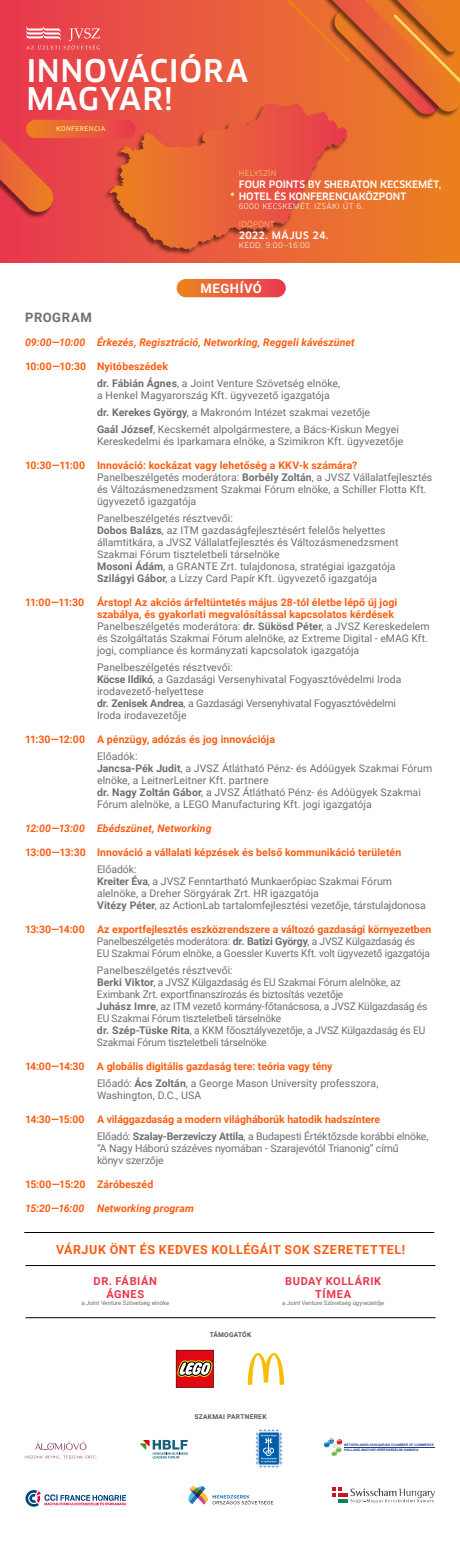
<style>
.page{position:relative;width:460px;height:1550px;background:#fff}
.page>*{position:absolute;margin:0;border:0;box-sizing:border-box;transform-origin:0 0}
.t1{font:500 30.55px/28.6px "Clan Pro";letter-spacing:.02em;color:#fff}
.t2{font:700 13px "Roboto";letter-spacing:.045em;color:#706f6f}
.t3{font:700 13px "Roboto";letter-spacing:.045em;color:#fff}
.t4{font:700 12.5px "Roboto";letter-spacing:.045em;color:#fc5e14}
.t5{font:700 11px/13.2px "Roboto";letter-spacing:.055em;color:#e8374d;text-align:center}
.t6{font:10.5px/12px "Roboto";color:#706f6f}
.t7{font:700 10.5px/17px "Roboto";color:#fc5e14}
.t8{font:italic 700 10.5px "Roboto";letter-spacing:.01em;color:#fc5e14}
.t9{font:500 10px/12px "Clan Pro";letter-spacing:-.01em;color:#fff}
.t10{font:500 10px "Clan Pro";letter-spacing:.03em;color:#fff}
.t11{font:7.5px "Clan Pro";letter-spacing:.045em;color:#fff}
.t12{font:7.5px "Clan Pro";letter-spacing:.04em;color:#f5d969}
.t13{font:700 6.65px "Roboto";letter-spacing:.04em;color:#575756}
.t14{font:500 6.55px "Clan Pro";letter-spacing:.04em;color:#f5d969}
.t15{font:6px "Roboto";letter-spacing:-.005em;color:#706f6f}
.t16{font:700 3.3px/4.5px "Arial";color:#213a8b}
.s1{font-weight:700;color:#fc5e14}
.s2{font-weight:700}
.s3{font-weight:400;color:#706f6f}
.s4{color:#706f6f}
</style>
<div class="page">
<div style="left:177px;top:279px;width:109px;height:18px;background:linear-gradient(to right,#eb8321,#e83b52);border-radius:9px"></div>
<hr style="left:26px;top:1265px;width:410px;height:1px;background:#000">
<hr style="left:26px;top:1318px;width:410px;height:1px;background:#000">
<hr style="left:24px;top:1232px;width:410px;height:1px;background:#000">
<div style="left:0;top:0;width:460px;height:263px;background:linear-gradient(to right,#e73952,#eb8222)"></div>
<div style="left:103px;top:103px;width:245px;height:153px;background:#000;opacity:.5"></div>
<svg style="left:26px;top:26px;width:74px;height:23px;background:#ec666c"></svg>
<svg style="left:26px;top:120px;width:109px;height:18px"></svg>
<div style="left:0;top:102px;width:53px;height:116px;background:#000;opacity:.5"></div>
<svg style="left:0;top:101px;width:55px;height:111px;background:#e44f3e"></svg>
<svg style="left:204px;top:0;width:256px;height:161px;background:#e46632"></svg>
<svg style="left:231px;top:192px;width:3px;height:4px"></svg>
<svg style="left:324px;top:1438px;width:19px;height:19px"></svg>
<hr style="left:344px;top:1447px;width:90px;height:1px;background:#213a8b">
<svg style="left:188px;top:1486px;width:85px;height:18px"></svg>
<svg style="left:256px;top:1429px;width:26px;height:39px"></svg>
<img style="left:24px;top:1441px;width:73px;height:18px">
<svg style="left:140px;top:1440px;width:48px;height:18px"></svg>
<svg style="left:26px;top:1490px;width:100px;height:17px"></svg>
<svg style="left:176px;top:1350px;width:38px;height:38px"></svg>
<svg style="left:332px;top:1487px;width:103px;height:16px"></svg>
<svg style="left:248px;top:1353px;width:36px;height:32px"></svg>
<h1 class="t1" style="left:26px;top:56px;width:223px">INNOVÁCIÓRA<br>MAGYAR!</h1>
<p class="t14" style="left:56px;top:125px;width:51px">KONFERENCIA</p>
<p class="t12" style="left:239px;top:168px;width:39px">HELYSZÍN</p>
<p class="t9" style="left:239px;top:178px;width:204px">FOUR POINTS BY SHERATON KECSKEMÉT,<br>HOTEL ÉS KONFERENCIAKÖZPONT</p>
<p class="t11" style="left:239px;top:202px;width:126px">6000 KECSKEMÉT, IZSÁKI ÚT 6.</p>
<p class="t12" style="left:239px;top:220px;width:37px">IDŐPONT</p>
<p class="t10" style="left:239px;top:229px;width:91px">2022. MÁJUS 24.</p>
<p class="t11" style="left:239px;top:241px;width:73px">KEDD, 9:00—16:00</p>
<p class="t3" style="left:201px;top:279px;width:63px">MEGHÍVÓ</p>
<p class="t2" style="left:25px;top:308px;width:68px">PROGRAM</p>
<p class="t8" style="left:25px;top:335px;width:331px">09:00—10:00 Érkezés, Regisztráció, Networking, Reggeli kávészünet</p>
<p class="t6" style="left:97px;top:358px;width:245px;line-height:17px;text-indent:-72px"><span class="s1">10:00—10:30 Nyitóbeszédek<br></span><span class="s2">dr. Fábián Ágnes</span>, a Joint Venture Szövetség elnöke,</p>
<p class="t6" style="left:97px;top:387px;width:304px;line-height:17px">a Henkel Magyarország Kft. ügyvezető igazgatója<br><span class="s2">dr. Kerekes György</span>, a Makronóm Intézet szakmai vezetője<br><span class="s2">Gaál József</span>, Kecskemét alpolgármestere, a Bács-Kiskun Megyei</p>
<p class="t6" style="left:97px;top:435px;width:308px">Kereskedelmi és Iparkamara elnöke, a Szimikron Kft. ügyvezetője</p>
<p class="t6" style="left:97px;top:459px;width:337px;text-indent:-72px"><span class="s1">10:30—11:00 Innováció: kockázat vagy lehetőség a KKV-k számára?<br></span>Panelbeszélgetés moderátora: <span class="s2">Borbély Zoltán</span>, a JVSZ Vállalatfejlesztés és Változásmenedzsment Szakmai Fórum elnöke, a Schiller Flotta Kft. ügyvezető igazgatója</p>
<p class="t6" style="left:97px;top:512px;width:303px">Panelbeszélgetés résztvevői:<br><span class="s2">Dobos Balázs</span>, az ITM gazdaságfejlesztésért felelős helyettes államtitkára, a JVSZ Vállalatfejlesztés és Változásmenedzsment Szakmai Fórum tiszteletbeli társelnöke<br><span class="s2">Mosoni Ádám</span>, a GRANTE Zrt. tulajdonosa, stratégiai igazgatója <span class="s2">Szilágyi Gábor</span>, a Lizzy Card Papír Kft. ügyvezető igazgatója</p>
<p class="t6" style="left:97px;top:596px;width:334px;text-indent:-72px"><span class="s1">11:00—11:30 Árstop! Az akciós árfeltüntetés május 28-tól életbe lépő új jogi szabálya, és gyakorlati megvalósítással kapcsolatos kérdések </span>Panelbeszélgetés moderátora: <span class="s2">dr. Sükösd Péter</span>, a JVSZ Kereskedelem és Szolgáltatás Szakmai Fórum alelnöke, az Extreme Digital - eMAG Kft. jogi, compliance és kormányzati kapcsolatok igazgatója</p>
<p class="t6" style="left:97px;top:661px;width:306px">Panelbeszélgetés résztvevői:<br><span class="s2">Köcse Ildikó</span>, a Gazdasági Versenyhivatal Fogyasztóvédelmi Iroda irodavezető-helyettese<br><span class="s2">dr. Zenisek Andrea</span>, a Gazdasági Versenyhivatal Fogyasztóvédelmi Iroda irodavezetője</p>
<p class="t7" style="left:25px;top:731px;width:251px">11:30—12:00 A pénzügy, adózás és jog innovációja</p>
<p class="t6" style="left:97px;top:750px;width:337px">Előadók:<br><span class="s2">Jancsa-Pék Judit</span>, a JVSZ Átlátható Pénz- és Adóügyek Szakmai Fórum elnöke, a LeitnerLeitner Kft. partnere<br><span class="s2">dr. Nagy Zoltán Gábor</span>, a JVSZ Átlátható Pénz- és Adóügyek Szakmai Fórum alelnöke, a LEGO Manufacturing Kft. jogi igazgatója</p>
<p class="t8" style="left:25px;top:821px;width:188px">12:00—13:00 Ebédszünet, Networking</p>
<p class="t7" style="left:25px;top:844px;width:378px">13:00—13:30 Innováció a vállalati képzések és belső kommunikáció területén</p>
<p class="t6" style="left:97px;top:863px;width:330px">Előadók:<br><span class="s2">Kreiter Éva</span>, a JVSZ Fenntartható Munkaerőpiac Szakmai Fórum alelnöke, a Dreher Sörgyárak Zrt. HR igazgatója<br><span class="s2">Vitézy Péter</span>, az ActionLab tartalomfejlesztési vezetője, társtulajdonosa</p>
<p class="t6" style="left:97px;top:923px;width:336px;text-indent:-72px"><span class="s1">13:30—14:00 Az exportfejlesztés eszközrendszere a változó gazdasági környezetben<br></span>Panelbeszélgetés moderátora: <span class="s2">dr. Batizi György</span>, a JVSZ Külgazdaság és<br>EU Szakmai Fórum elnöke, a Goessler Kuverts Kft. volt ügyvezető igazgatója</p>
<p class="t6" style="left:97px;top:964px;width:332px">Panelbeszélgetés résztvevői:<br><span class="s2">Berki Viktor</span>, a JVSZ Külgazdaság és EU Szakmai Fórum alelnöke, az Eximbank Zrt. exportfinanszírozás és biztosítás vezetője<br><span class="s2">Juhász Imre</span>, az ITM vezető kormány-főtanácsosa, a JVSZ Külgazdaság és EU Szakmai Fórum tiszteletbeli társelnöke<br><span class="s2">dr. Szép-Tüske Rita</span>, a KKM főosztályvezetője, a JVSZ Külgazdaság és EU Szakmai Fórum tiszteletbeli társelnöke</p>
<p class="t7" style="left:97px;top:1058px;width:283px;text-indent:-72px">14:00—14:30 A globális digitális gazdaság tere: teória vagy tény<br><span class="s3">Előadó:</span> <span class="s4">Ács Zoltán</span><span class="s3">, a George Mason University professzora,</span></p>
<p class="t6" style="left:97px;top:1089px;width:106px">Washington, D.C., USA</p>
<p class="t7" style="left:97px;top:1111px;width:333px;text-indent:-72px">14:30—15:00 A világgazdaság a modern világháborúk hatodik hadszíntere<br><span class="s3">Előadó:</span> <span class="s4">Szalay-Berzeviczy Attila</span><span class="s3">, a Budapesti Értéktőzsde korábbi elnöke,</span></p>
<p class="t6" style="left:97px;top:1142px;width:303px">“A Nagy Háború százéves nyomában - Szarajevótól Trianonig” című könyv szerzője</p>
<p class="t7" style="left:25px;top:1176px;width:130px">15:00—15:20 Záróbeszéd</p>
<p class="t8" style="left:25px;top:1201px;width:171px">15:20—16:00 Networking program</p>
<p class="t4" style="left:56px;top:1241px;width:351px">VÁRJUK ÖNT ÉS KEDVES KOLLÉGÁIT SOK SZERETETTEL!</p>
<p class="t5" style="left:94px;top:1274px;width:65px">DR. FÁBIÁN<br>ÁGNES</p>
<p class="t15" style="left:81px;top:1299px;width:89px">a Joint Venture Szövetség elnöke</p>
<p class="t13" style="left:210px;top:1330px;width:43px">TÁMOGATÓK</p>
<p class="t5" style="left:285px;top:1274px;width:97px">BUDAY KOLLÁRIK<br>TÍMEA</p>
<p class="t15" style="left:282px;top:1299px;width:104px">a Joint Venture Szövetség ügyvezetője</p>
<p class="t13" style="left:194px;top:1412px;width:74px">SZAKMAI PARTNEREK</p>
<p class="t16" style="left:344px;top:1443px;width:91px">NETHERLANDS-HUNGARIAN CHAMBER OF COMMERCE<br>HOLLAND-MAGYAR KERESKEDELMI KAMARA</p>
</div>
